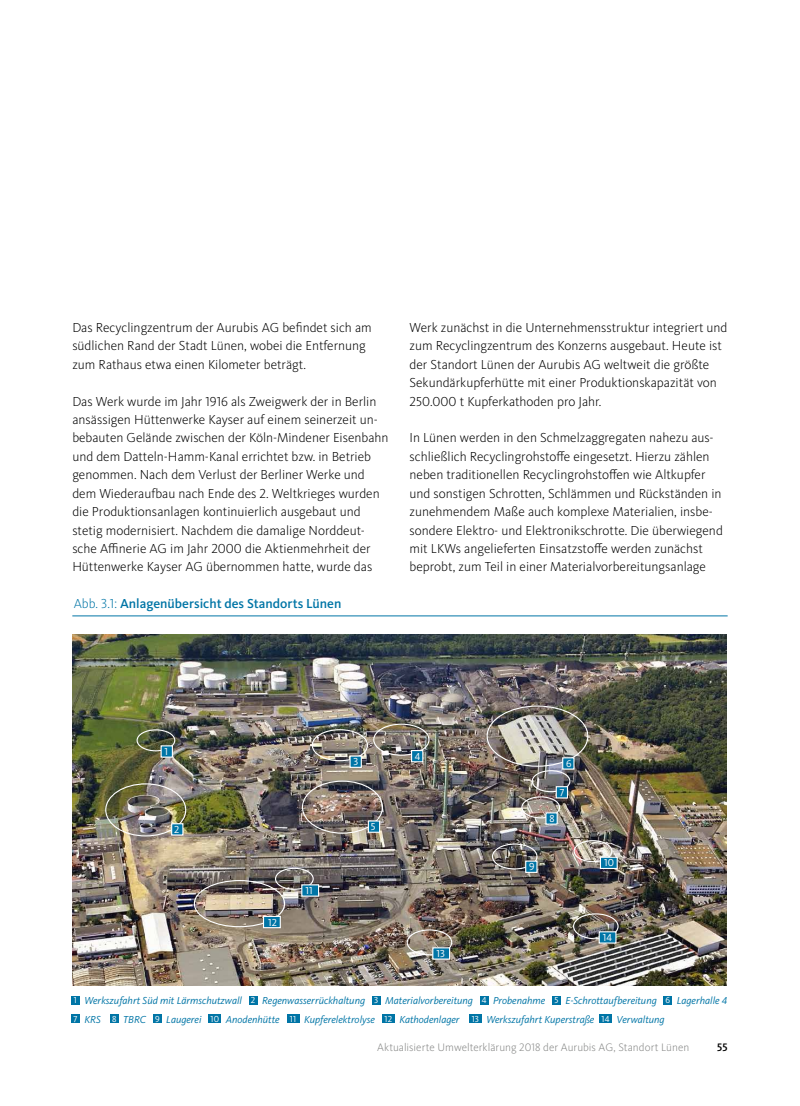
<style>
.page{position:relative;width:800px;height:1106px;background:#fff}
.page>*{position:absolute;margin:0;border:0;box-sizing:border-box;transform-origin:0 0}
.t1{font:300 13.5px/18.5px "Kievit Pro";color:#000}
.t2{font:500 13.5px "Kievit Pro";color:#0075a6}
.t3{font:300 11.25px "Kievit Pro";letter-spacing:.005em;color:#868786}
.t4{font:500 11.25px "Kievit Pro";color:#000}
.t5{font:italic 10.5px/18.5px "Kievit Pro";color:#0075a6}
.t6{font:10.5px "Kievit Pro";letter-spacing:.015em;color:#fff}
.s1{font-weight:300}
.s2{font-style:normal;font-size:9px;color:#fff}
</style>
<div class="page">
<img style="left:72px;top:634px;width:654px;height:351px">
<hr style="left:72px;top:615px;width:655px;height:1px;background:#0075a6">
<div style="left:71px;top:995px;width:9px;height:9px;background:#0075a6"></div>
<div style="left:249px;top:995px;width:8px;height:9px;background:#0075a6"></div>
<div style="left:372px;top:995px;width:8px;height:9px;background:#0075a6"></div>
<div style="left:480px;top:995px;width:8px;height:9px;background:#0075a6"></div>
<div style="left:552px;top:995px;width:8px;height:9px;background:#0075a6"></div>
<div style="left:663px;top:995px;width:9px;height:9px;background:#0075a6"></div>
<div style="left:71px;top:1014px;width:9px;height:8px;background:#0075a6"></div>
<div style="left:110px;top:1014px;width:9px;height:8px;background:#0075a6"></div>
<div style="left:153px;top:1014px;width:9px;height:8px;background:#0075a6"></div>
<div style="left:208px;top:1014px;width:13px;height:8px;background:#0075a6"></div>
<div style="left:286px;top:1014px;width:13px;height:8px;background:#0075a6"></div>
<div style="left:382px;top:1014px;width:12px;height:8px;background:#0075a6"></div>
<div style="left:469px;top:1014px;width:12px;height:8px;background:#0075a6"></div>
<div style="left:599px;top:1014px;width:12px;height:8px;background:#0075a6"></div>
<div style="left:194px;top:880px;width:91px;height:47px;border:1px solid #fff;border-radius:50%"></div>
<div style="left:311px;top:729px;width:57px;height:32px;border:1px solid #fff;border-radius:50%"></div>
<div style="left:349px;top:755px;width:13px;height:13px;background:#0075a6;border:1px solid #fff"></div>
<div style="left:136px;top:729px;width:39px;height:22px;border:1px solid #fff;border-radius:50%"></div>
<div style="left:160px;top:745px;width:13px;height:12px;background:#0075a6;border:1px solid #fff"></div>
<div style="left:105px;top:783px;width:81px;height:53px;border:1px solid #fff;border-radius:50%"></div>
<div style="left:171px;top:823px;width:12px;height:12px;background:#0075a6;border:1px solid #fff"></div>
<div style="left:275px;top:867px;width:39px;height:22px;border:1px solid #fff;border-radius:50%"></div>
<div style="left:373px;top:723px;width:56px;height:32px;border:1px solid #fff;border-radius:50%"></div>
<div style="left:411px;top:750px;width:12px;height:12px;background:#0075a6;border:1px solid #fff"></div>
<div style="left:486px;top:705px;width:102px;height:61px;border:1px solid #fff;border-radius:50%"></div>
<div style="left:562px;top:757px;width:12px;height:12px;background:#0075a6;border:1px solid #fff"></div>
<div style="left:492px;top:843px;width:45px;height:26px;border:1px solid #fff;border-radius:50%"></div>
<div style="left:301px;top:884px;width:18px;height:12px;background:#0075a6;border:1px solid #fff"></div>
<div style="left:531px;top:770px;width:39px;height:22px;border:1px solid #fff;border-radius:50%"></div>
<div style="left:555px;top:786px;width:13px;height:12px;background:#0075a6;border:1px solid #fff"></div>
<div style="left:521px;top:796px;width:39px;height:22px;border:1px solid #fff;border-radius:50%"></div>
<div style="left:545px;top:812px;width:12px;height:12px;background:#0075a6;border:1px solid #fff"></div>
<div style="left:302px;top:780px;width:81px;height:53px;border:1px solid #fff;border-radius:50%"></div>
<div style="left:368px;top:820px;width:12px;height:12px;background:#0075a6;border:1px solid #fff"></div>
<div style="left:263px;top:915px;width:18px;height:13px;background:#0075a6;border:1px solid #fff"></div>
<div style="left:406px;top:929px;width:46px;height:26px;border:1px solid #fff;border-radius:50%"></div>
<div style="left:432px;top:947px;width:18px;height:12px;background:#0075a6;border:1px solid #fff"></div>
<div style="left:525px;top:860px;width:12px;height:13px;background:#0075a6;border:1px solid #fff"></div>
<div style="left:573px;top:913px;width:45px;height:26px;border:1px solid #fff;border-radius:50%"></div>
<div style="left:598px;top:931px;width:18px;height:12px;background:#0075a6;border:1px solid #fff"></div>
<div style="left:573px;top:840px;width:39px;height:22px;border:1px solid #fff;border-radius:50%"></div>
<div style="left:599px;top:856px;width:18px;height:13px;background:#0075a6;border:1px solid #fff"></div>
<p class="t1" style="left:72px;top:318px;width:301px">Das Recyclingzentrum der Aurubis AG befindet sich am südlichen Rand der Stadt Lünen, wobei die Entfernung zum Rathaus etwa einen Kilometer beträgt.</p>
<p class="t1" style="left:72px;top:392px;width:318px">Das Werk wurde im Jahr 1916 als Zweigwerk der in Berlin ansässigen Hüttenwerke Kayser auf einem seinerzeit un&shy;bebauten Gelände zwischen der Köln-Mindener Eisenbahn und dem Datteln-Hamm-Kanal errichtet bzw. in Betrieb genommen. Nach dem Verlust der Berliner Werke und dem Wiederaufbau nach Ende des 2. Weltkrieges wurden die Produktionsanlagen kontinuierlich ausgebaut und stetig modernisiert. Nachdem die damalige Norddeut&shy;sche Affinerie AG im Jahr 2000 die Aktienmehrheit der Hüttenwerke Kayser AG übernommen hatte, wurde das</p>
<p class="t2" style="left:74px;top:595px;width:269px"><span class="s1">Abb. 3.1:</span> Anlagenübersicht des Standorts Lünen</p>
<p class="t1" style="left:409px;top:318px;width:319px">Werk zunächst in die Unternehmensstruktur integriert und zum Recyclingzentrum des Konzerns ausgebaut. Heute ist der Standort Lünen der Aurubis AG weltweit die größte Sekundärkupferhütte mit einer Produktionskapazität von 250.000 t Kupferkathoden pro Jahr.</p>
<p class="t1" style="left:409px;top:428px;width:315px">In Lünen werden in den Schmelzaggregaten nahezu aus&shy;schließlich Recyclingrohstoffe eingesetzt. Hierzu zählen neben traditionellen Recyclingrohstoffen wie Altkupfer und sonstigen Schrotten, Schlämmen und Rückständen in zunehmendem Maße auch komplexe Materialien, insbe&shy;sondere Elektro- und Elektronikschrotte. Die überwiegend mit LKWs angelieferten Einsatzstoffe werden zunächst beprobt, zum Teil in einer Materialvorbereitungsanlage</p>
<p class="t6" style="left:164px;top:745px;width:5px">1</p>
<p class="t6" style="left:174px;top:823px;width:7px">2</p>
<p class="t6" style="left:268px;top:915px;width:10px">12</p>
<p class="t6" style="left:305px;top:884px;width:9px">11</p>
<p class="t6" style="left:353px;top:755px;width:6px">3</p>
<p class="t6" style="left:370px;top:820px;width:6px">5</p>
<p class="t6" style="left:415px;top:750px;width:7px">4</p>
<p class="t6" style="left:436px;top:947px;width:10px">13</p>
<p class="t6" style="left:566px;top:757px;width:7px">6</p>
<p class="t6" style="left:559px;top:786px;width:6px">7</p>
<p class="t6" style="left:549px;top:812px;width:7px">8</p>
<p class="t6" style="left:529px;top:860px;width:7px">9</p>
<p class="t6" style="left:604px;top:856px;width:11px">10</p>
<p class="t6" style="left:602px;top:931px;width:11px">14</p>
<p class="t5" style="left:73px;top:991px;width:655px"><span class="s2">1</span> Werkszufahrt Süd mit Lärmschutzwall <span class="s2">2</span> Regenwasserrückhaltung <span class="s2">3</span> Materialvorbereitung <span class="s2">4</span> Probenahme <span class="s2">5</span> E-Schrottaufbereitung <span class="s2">6</span> Lagerhalle 4<br><span class="s2">7</span> KRS <span class="s2">8</span> TBRC <span class="s2">9</span> Laugerei <span class="s2">10</span> Anodenhütte <span class="s2">11</span> Kupferelektrolyse <span class="s2">12</span> Kathodenlager <span class="s2">13</span> Werkszufahrt Kuperstraße <span class="s2">14</span> Verwaltung</p>
<p class="t3" style="left:377px;top:1040px;width:314px">Aktualisierte Umwelterklärung 2018 der Aurubis AG, Standort Lünen</p>
<p class="t4" style="left:717px;top:1040px;width:12px">55</p>
</div>
